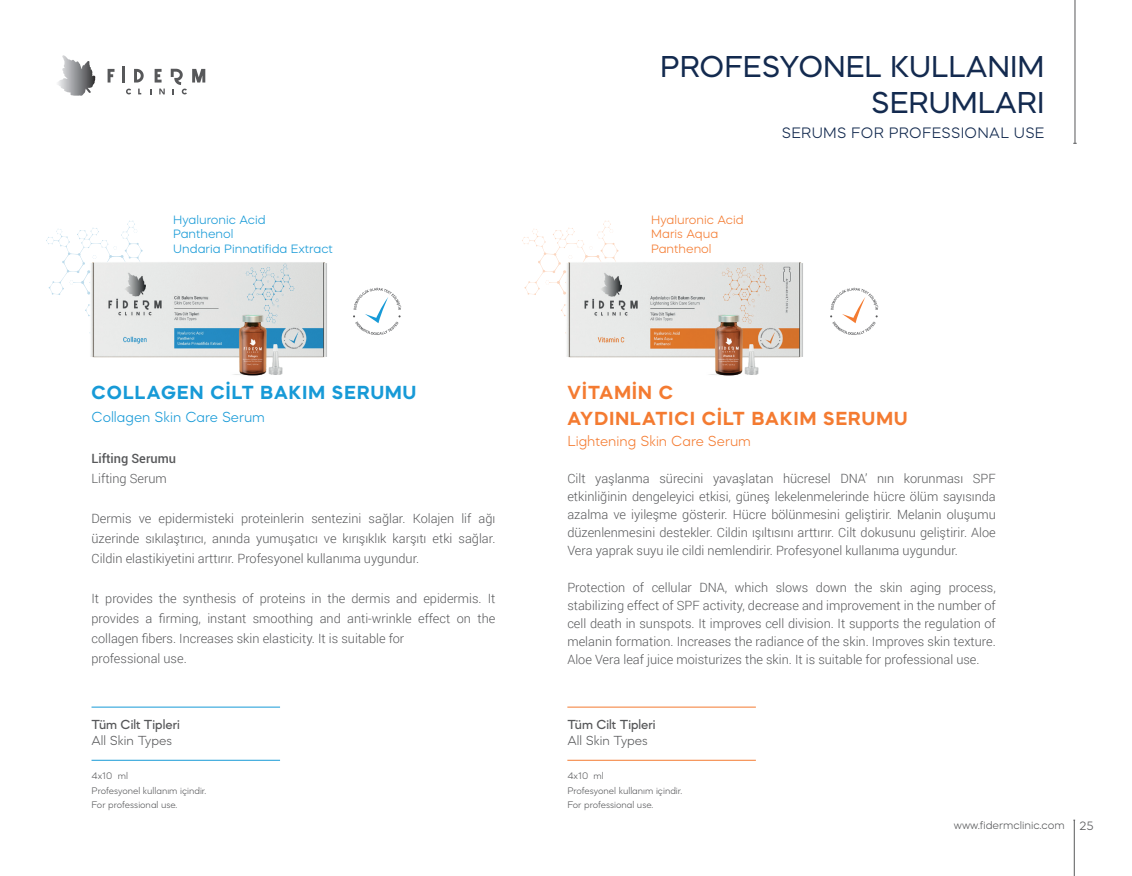
<style>
.page{position:relative;width:1132px;height:876px;background:#fff}
.page>*{position:absolute;margin:0;border:0;box-sizing:border-box;transform-origin:0 0}
.t1{font:30px/36px "Mazzard H";color:#132a4f;text-align:right}
.t2{font:700 19.5px/26.2px "Mazzard M";letter-spacing:.06em;color:#f47b31}
.t3{font:700 19.5px "Mazzard M";letter-spacing:.06em;color:#179ad7}
.t4{font:300 15px "Mazzard H";letter-spacing:.02em;color:#132a4f}
.t5{font:300 15px "Mazzard M";color:#f47b31}
.t6{font:300 15px "Mazzard M";color:#179ad7}
.t7{font:500 13.5px "Mazzard M";color:#57585a}
.t8{font:300 13.5px "Mazzard M";color:#57585a}
.t9{font:300 12.75px/18.1px "Roboto";color:#57585a;text-align:justify}
.t10{font:500 12.75px "Roboto";color:#57585a}
.t11{font:300 12px/14.4px "Mazzard H";color:#179ad7}
.t12{font:300 12px/14.4px "Mazzard H";color:#f47b31}
.t13{font:300 10.5px "Mazzard H";color:#57585a}
.t14{font:300 9.75px/14.7px "Mazzard M";color:#57585a}
.s1{font-size:12px}
</style>
<div class="page">
<svg style="left:46px;top:221px;width:89px;height:74px"></svg>
<svg style="left:522px;top:221px;width:89px;height:74px"></svg>
<svg style="left:107px;top:69px;width:7px;height:14px"></svg>
<svg style="left:122px;top:66px;width:3px;height:16px"></svg>
<svg style="left:134px;top:69px;width:10px;height:14px"></svg>
<svg style="left:154px;top:69px;width:7px;height:14px"></svg>
<svg style="left:126px;top:89px;width:5px;height:5px"></svg>
<svg style="left:138px;top:89px;width:3px;height:5px"></svg>
<svg style="left:171px;top:69px;width:34px;height:25px"></svg>
<svg style="left:159px;top:89px;width:6px;height:5px"></svg>
<svg style="left:62px;top:55px;width:6px;height:24px"></svg>
<hr style="left:91px;top:707px;width:189px;height:1px;background:#179ad7">
<hr style="left:567px;top:707px;width:188px;height:1px;background:#f47b31">
<hr style="left:91px;top:760px;width:189px;height:1px;background:#179ad7">
<hr style="left:567px;top:760px;width:188px;height:1px;background:#f47b31">
<img style="left:85px;top:227px;width:242px;height:149px">
<img style="left:561px;top:227px;width:242px;height:149px">
<hr style="left:1074px;top:0;width:1px;height:143px;background:#57585a">
<svg style="left:353px;top:288px;width:48px;height:47px"></svg>
<svg style="left:830px;top:288px;width:48px;height:47px"></svg>
<hr style="left:1073px;top:820px;width:1px;height:56px;background:#57585a">
<h1 class="t1" style="left:659px;top:48px;width:386px">PROFESYONEL KULLANIM<br>SERUMLARI</h1>
<p class="t4" style="left:781px;top:123px;width:264px">SERUMS FOR PROFESSIONAL USE</p>
<p class="t11" style="left:173px;top:212px;width:161px">Hyaluronic Acid<br>Panthenol<br>Undaria Pinnatifida Extract</p>
<p class="t12" style="left:651px;top:212px;width:94px">Hyaluronic Acid<br>Maris Aqua<br>Panthenol</p>
<h2 class="t3" style="left:91px;top:380px;width:326px">COLLAGEN CİLT BAKIM SERUMU</h2>
<p class="t6" style="left:91px;top:408px;width:175px">Collagen Skin Care Serum</p>
<p class="t10" style="left:91px;top:449px;width:86px">Lifting Serumu</p>
<p class="t9" style="left:91px;top:469px;width:77px">Lifting Serum</p>
<p class="t9" style="left:91px;top:508px;width:405px;line-height:20px">Dermis ve epidermisteki proteinlerin sentezini sağlar. Kolajen lif ağı üzerinde sıkılaştırıcı, anında yumuşatıcı ve kırışıklık karşıtı etki sağlar.<br>Cildin elastikiyetini arttırır. Profesyonel kullanıma uygundur.</p>
<p class="t9" style="left:91px;top:588px;width:405px;line-height:20px;text-align:left">It provides the synthesis of proteins in the dermis and epidermis. It provides a firming, instant smoothing and anti-wrinkle effect on the collagen fibers. Increases skin elasticity. It is suitable for<br>professional use.</p>
<p class="t7" style="left:91px;top:716px;width:90px">Tüm Cilt Tipleri</p>
<p class="t8" style="left:91px;top:732px;width:82px">All Skin Types</p>
<h2 class="t2" style="left:567px;top:379px;width:341px">VİTAMİN C<br>AYDINLATICI CİLT BAKIM SERUMU</h2>
<p class="t5" style="left:567px;top:432px;width:185px">Lightening Skin Care Serum</p>
<p class="t9" style="left:567px;top:468px;width:430px">Cilt yaşlanma sürecini yavaşlatan hücresel DNA’ nın korunması SPF etkinliğinin dengeleyici etkisi, güneş lekelenmelerinde hücre ölüm sayısında azalma ve iyileşme gösterir. Hücre bölünmesini geliştirir. Melanin oluşumu düzenlenmesini destekler. Cildin ışıltısını arttırır. Cilt dokusunu geliştirir. Aloe Vera yaprak suyu ile cildi nemlendirir. Profesyonel kullanıma uygundur.</p>
<p class="t9" style="left:567px;top:578px;width:430px">Protection of cellular DNA, which slows down the skin aging process, stabilizing effect of SPF activity, decrease and improvement in the number of cell death in sunspots. It improves cell division. It supports the regulation of melanin formation. Increases the radiance of the skin. Improves skin texture.<br>Aloe Vera leaf juice moisturizes the skin. It is suitable for professional use.</p>
<p class="t7" style="left:567px;top:716px;width:90px">Tüm Cilt Tipleri</p>
<p class="t8" style="left:567px;top:732px;width:82px">All Skin Types</p>
<p class="t14" style="left:91px;top:768px;width:116px">4x10 ml<br>Profesyonel kullanım içindir.<br>For professional use.</p>
<p class="t14" style="left:567px;top:768px;width:116px">4x10 ml<br>Profesyonel kullanım içindir.<br>For professional use.</p>
<p class="t13" style="left:953px;top:819px;width:141px">www.fidermclinic.com <span class="s1">25</span></p>
</div>
